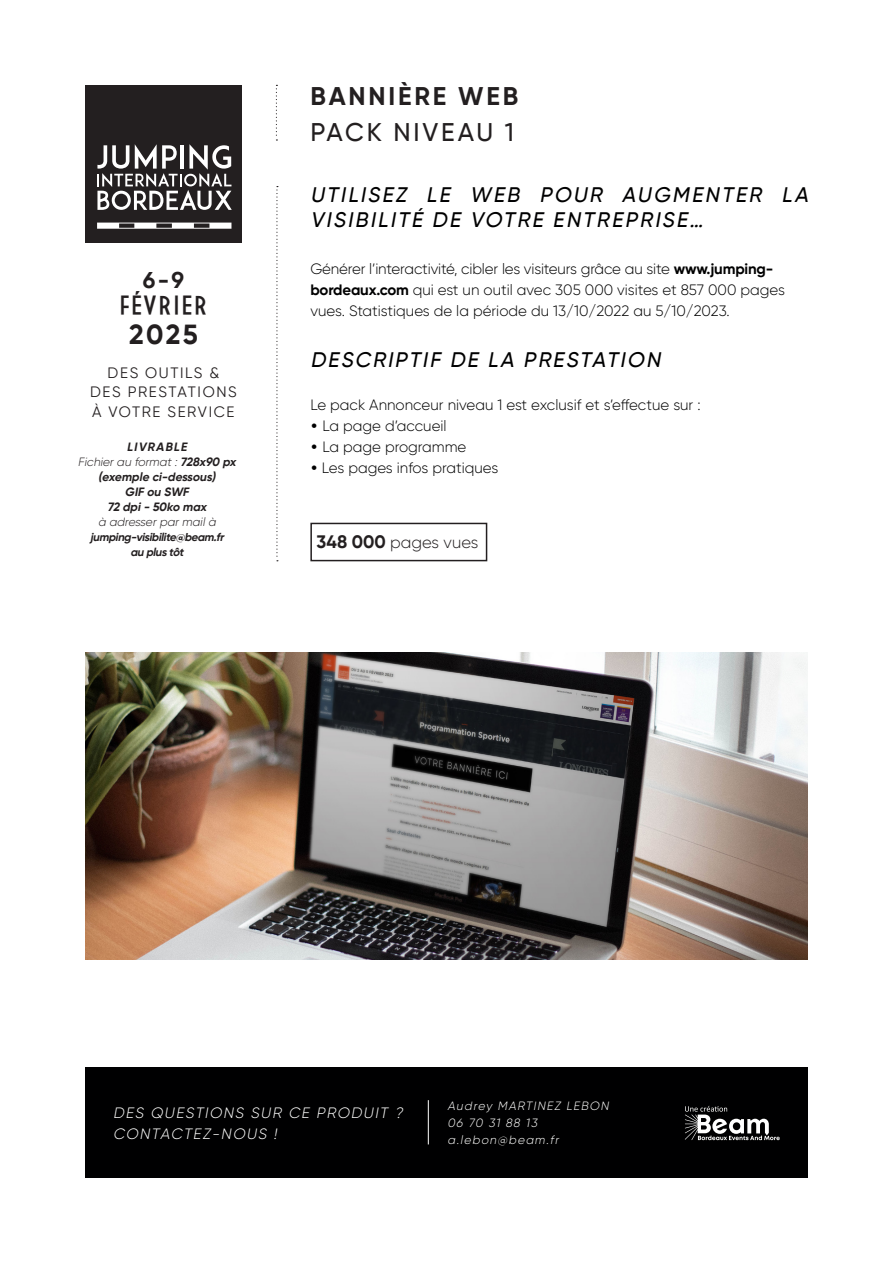
<style>
.page{position:relative;width:893px;height:1263px;background:#fff}
.page>*{position:absolute;margin:0;border:0;box-sizing:border-box;transform-origin:0 0}
.t1{font:700 27.6px "Gilroy";color:#231f20}
.t2{font:500 25.95px "Artographie";letter-spacing:.075em;color:#231f20}
.Intro{font:700 25.5px "Gilroy";letter-spacing:.11em;color:#231f20}
.Intro-2{font:500 25.5px "Gilroy";letter-spacing:.11em;color:#231f20}
.t3{font:700 22.8px "Gilroy";color:#231f20}
.inter{font:italic 500 21px/25.2px "Gilroy";color:#000001}
.t4{font:300 16.5px "Gilroy";color:#231f20}
.t5{font:300 15px/21px "Gilroy";color:#000001}
.inter-2{font:italic 300 15px/21px "Gilroy";color:#fff}
.TITRE{font:15px "Gilroy";letter-spacing:.11em;color:#231f20}
.t6{font:italic 700 12px/15px "Gilroy";color:#231f20;text-align:center}
.inter-3{font:italic 300 12px "Gilroy";color:#fff}
.t7{font:italic 300 12px "Gilroy";color:#231f20}
.t8{font:italic 700 11.4px/15px "Gilroy";color:#231f20;text-align:center}
.s1{font-weight:700}
.s2{font-family:"Gotham";font-weight:700}
.s3{font-weight:300}
.s4{font-weight:700;font-size:18px}
</style>
<div class="page">
<img style="left:85px;top:653px;width:723px;height:306px">
<svg style="left:276px;top:186px;width:2px;height:375px"></svg>
<svg style="left:276px;top:85px;width:1px;height:56px"></svg>
<div style="left:85px;top:85px;width:157px;height:157px;background:#231f20"></div>
<svg style="left:97px;top:223px;width:134px;height:6px"></svg>
<svg style="left:97px;top:144px;width:135px;height:66px"></svg>
<div style="left:310px;top:523px;width:177px;height:38px;border:2px solid #231f20"></div>
<div style="left:85px;top:1067px;width:723px;height:111px;background:#000001"></div>
<hr style="left:428px;top:1100px;width:1px;height:44px;background:#fff">
<svg style="left:685px;top:1106px;width:95px;height:34px"></svg>
<p class="Intro" style="left:311px;top:80px;width:209px">BANNIÈRE WEB</p>
<p class="Intro-2" style="left:311px;top:116px;width:205px">PACK NIVEAU 1</p>
<p class="t3" style="left:143px;top:265px;width:43px">6-9</p>
<p class="t2" style="left:119px;top:291px;width:89px">FÉVRIER</p>
<p class="t1" style="left:129px;top:317px;width:70px">2025</p>
<p class="inter" style="left:310px;top:182px;width:503px">UTILISEZ LE WEB POUR AUGMENTER LA<br>VISIBILITÉ DE VOTRE ENTREPRISE…</p>
<p class="t5" style="left:310px;top:258px;width:476px">Générer l’interactivité, cibler les visiteurs grâce au site <span class="s1">www.jumping&shy;bordeaux.com</span> qui est un outil avec 305 000 visites et 857 000 pages vues. Statistiques de la période du 13/10/2022 au 5/10/2023.</p>
<p class="inter" style="left:310px;top:347px;width:356px">DESCRIPTIF DE LA PRESTATION</p>
<p class="TITRE" style="left:108px;top:363px;width:113px">DES OUTILS &amp;</p>
<p class="TITRE" style="left:90px;top:383px;width:148px">DES PRESTATIONS</p>
<p class="TITRE" style="left:92px;top:402px;width:144px">À VOTRE SERVICE</p>
<p class="t5" style="left:310px;top:394px;width:392px">Le pack Annonceur niveau 1 est exclusif et s’effectue sur :</p>
<p class="t5" style="left:310px;top:415px;width:138px"><span class="s2">•</span> La page d’accueil</p>
<p class="t5" style="left:310px;top:436px;width:158px"><span class="s2">•</span> La page programme</p>
<p class="t5" style="left:310px;top:457px;width:189px"><span class="s2">•</span> Les pages infos pratiques</p>
<p class="t6" style="left:127px;top:439px;width:64px">LIVRABLE</p>
<p class="t6" style="left:78px;top:454px;width:162px"><span class="s3">Fichierau format:</span>728x90 px (exemple ci-dessous)</p>
<p class="t6" style="left:125px;top:484px;width:68px">GIF ou SWF</p>
<p class="t6" style="left:107px;top:499px;width:103px">72 dpi- 50ko max</p>
<p class="t7" style="left:98px;top:514px;width:122px">à adresserparmailà</p>
<p class="t8" style="left:90px;top:529px;width:138px">jumping-visibilite@beam.fr au plustôt</p>
<p class="t4" style="left:316px;top:532px;width:163px"><span class="s4">348 000</span> pages vues</p>
<p class="inter-2" style="left:113px;top:1102px;width:294px">DES QUESTIONS SUR CE PRODUIT ?<br>CONTACTEZ-NOUS !</p>
<p class="inter-3" style="left:448px;top:1098px;width:165px">Audrey MARTINEZ LEBON</p>
<p class="inter-3" style="left:448px;top:1115px;width:94px">06 70 31 88 13</p>
<p class="inter-3" style="left:448px;top:1132px;width:115px">a.lebon@beam.fr</p>
</div>
